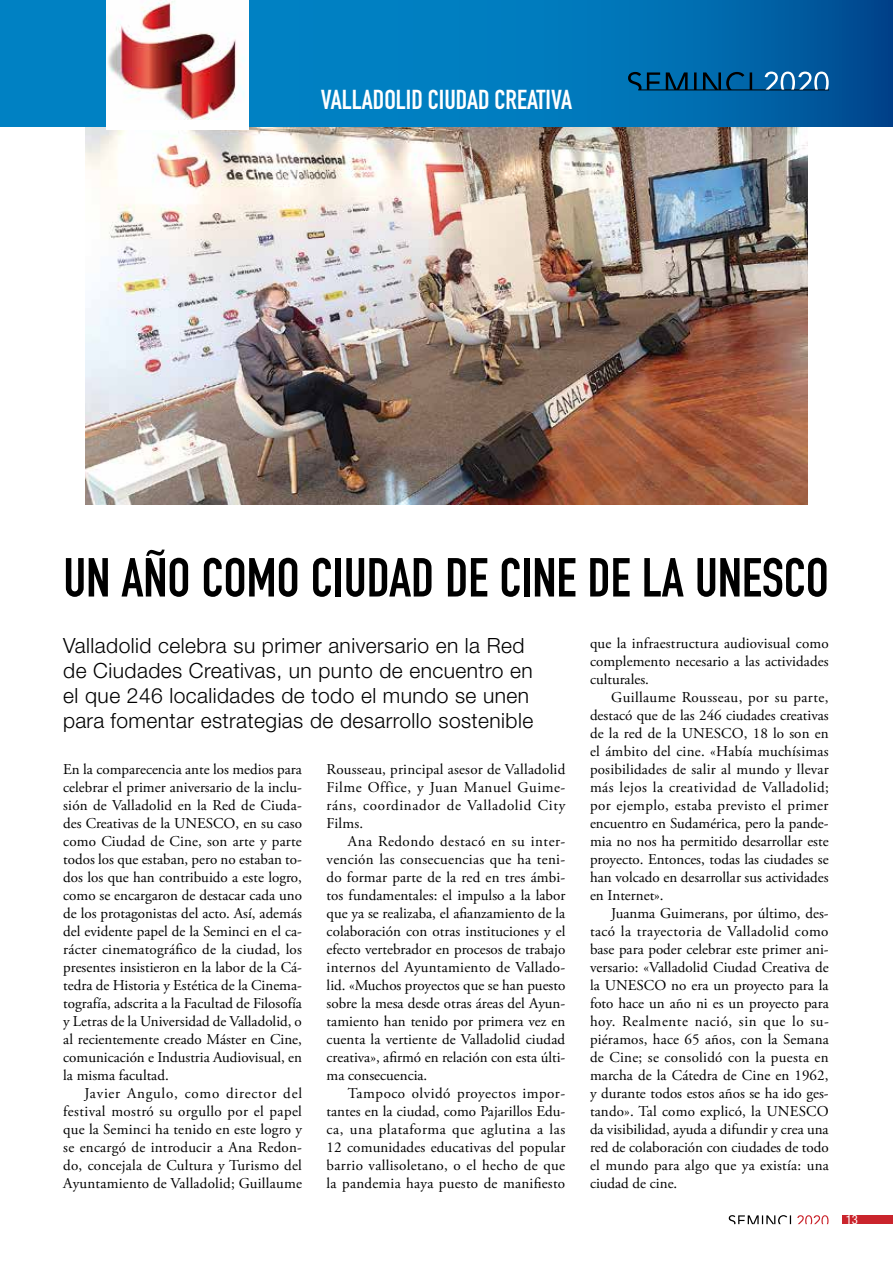
<style>
.page{position:relative;width:893px;height:1263px;background:#fff}
.page>*{position:absolute;margin:0;border:0;box-sizing:border-box;transform-origin:0 0}
.t1{font:54px "DIN Engschrift Std";color:#000}
.t2{font:27px "DIN Engschrift Std";color:#fff}
.t3{font:300 21px/25.2px "Helvetica Neue LT Std";letter-spacing:.02em;color:#000}
.t4{font:15px/18px "Adobe Garamond Pro";letter-spacing:.005em;color:#000;text-align:justify}
.t5{font:condensed 12.75px "Helvetica Neue LT Std";color:#fff}
</style>
<div class="page">
<div style="left:843px;top:1215px;width:50px;height:9px;background:#ca242c"></div>
<svg style="left:729px;top:1215px;width:62px;height:9px"></svg>
<svg style="left:797px;top:1215px;width:31px;height:9px"></svg>
<img style="left:85px;top:126px;width:722px;height:378px">
<svg style="left:0;top:0;width:893px;height:126px;background:#0074b6"></svg>
<hr style="left:638px;top:90px;width:191px;height:1px;background:#000">
<svg style="left:628px;top:72px;width:124px;height:18px;background:#004b79"></svg>
<svg style="left:765px;top:72px;width:64px;height:18px"></svg>
<div style="left:106px;top:0;width:143px;height:129px;background:#fff"></div>
<img style="left:108px;top:0;width:136px;height:119px">
<h2 class="t2" style="left:321px;top:84px;width:253px">VALLADOLID CIUDAD CREATIVA</h2>
<h1 class="t1" style="left:63px;top:546px;width:767px">UN AÑO COMO CIUDAD DE CINE DE LA UNESCO</h1>
<h3 class="t3" style="left:63px;top:632px;width:471px">Valladolid celebra su primer aniversario en la Red de Ciudades Creativas, un punto de encuentro en el que 246 localidades de todo el mundo se unen para fomentar estrategias de desarrollo sostenible</h3>
<p class="t4" style="left:63px;top:761px;width:240px">En la comparecencia ante los medios para celebrar el primer aniversario de la inclu&shy;sión de Valladolid en la Red de Ciuda&shy;des Creativas de la UNESCO, en su caso como Ciudad de Cine, son arte y parte todos los que estaban, pero no estaban to&shy;dos los que han contribuido a este logro, como se encargaron de destacar cada uno de los protagonistas del acto. Así, además del evidente papel de la Seminci en el ca&shy;rácter cinematográfico de la ciudad, los presentes insistieron en la labor de la Cá&shy;tedra de Historia y Estética de la Cinema&shy;tografía, adscrita a la Facultad de Filosofía y Letras de la Universidad de Valladolid, o al recientemente creado Máster en Cine, comunicación e Industria Audiovisual, en la misma facultad.</p>
<p class="t4" style="left:63px;top:1085px;width:240px;text-indent:21px">Javier Angulo, como director del festival mostró su orgullo por el papel que la Seminci ha tenido en este logro y se encargó de introducir a Ana Redon&shy;do, concejala de Cultura y Turismo del Ayuntamiento de Valladolid; Guillaume</p>
<p class="t4" style="left:327px;top:761px;width:240px">Rousseau, principal asesor de Valladolid Filme Office, y Juan Manuel Guime&shy;ráns, coordinador de Valladolid City Films.</p>
<p class="t4" style="left:327px;top:833px;width:240px;text-indent:21px">Ana Redondo destacó en su inter&shy;vención las consecuencias que ha teni&shy;do formar parte de la red en tres ámbi&shy;tos fundamentales: el impulso a la labor que ya se realizaba, el afianzamiento de la colaboración con otras instituciones y el efecto vertebrador en procesos de trabajo internos del Ayuntamiento de Vallado&shy;lid. «Muchos proyectos que se han puesto sobre la mesa desde otras áreas del Ayun&shy;tamiento han tenido por primera vez en cuenta la vertiente de Valladolid ciudad creativa», afirmó en relación con esta últi&shy;ma consecuencia.</p>
<p class="t4" style="left:327px;top:1085px;width:240px;text-indent:21px">Tampoco olvidó proyectos impor&shy;tantes en la ciudad, como Pajarillos Edu&shy;ca, una plataforma que aglutina a las 12 comunidades educativas del popular barrio vallisoletano, o el hecho de que la pandemia haya puesto de manifiesto</p>
<p class="t4" style="left:590px;top:635px;width:240px">que la infraestructura audiovisual como complemento necesario a las actividades culturales.</p>
<p class="t4" style="left:590px;top:689px;width:240px;text-indent:21px">Guillaume Rousseau, por su parte, destacó que de las 246 ciudades creativas de la red de la UNESCO, 18 lo son en el ámbito del cine. «Había muchísimas posibilidades de salir al mundo y llevar más lejos la creatividad de Valladolid; por ejemplo, estaba previsto el primer encuentro en Sudamérica, pero la pande&shy;mia no nos ha permitido desarrollar este proyecto. Entonces, todas las ciudades se han volcado en desarrollar sus actividades en Internet».</p>
<p class="t4" style="left:590px;top:905px;width:240px;text-indent:21px">Juanma Guimerans, por último, des&shy;tacó la trayectoria de Valladolid como base para poder celebrar este primer ani&shy;versario: «Valladolid Ciudad Creativa de la UNESCO no era un proyecto para la foto hace un año ni es un proyecto para hoy. Realmente nació, sin que lo su&shy;piéramos, hace 65 años, con la Semana de Cine; se consolidó con la puesta en marcha de la Cátedra de Cine en 1962, y durante todos estos años se ha ido ges&shy;tando». Tal como explicó, la UNESCO da visibilidad, ayuda a difundir y crea una red de colaboración con ciudades de todo el mundo para algo que ya existía: una ciudad de cine.</p>
<p class="t5" style="left:846px;top:1212px;width:14px">13</p>
</div>
